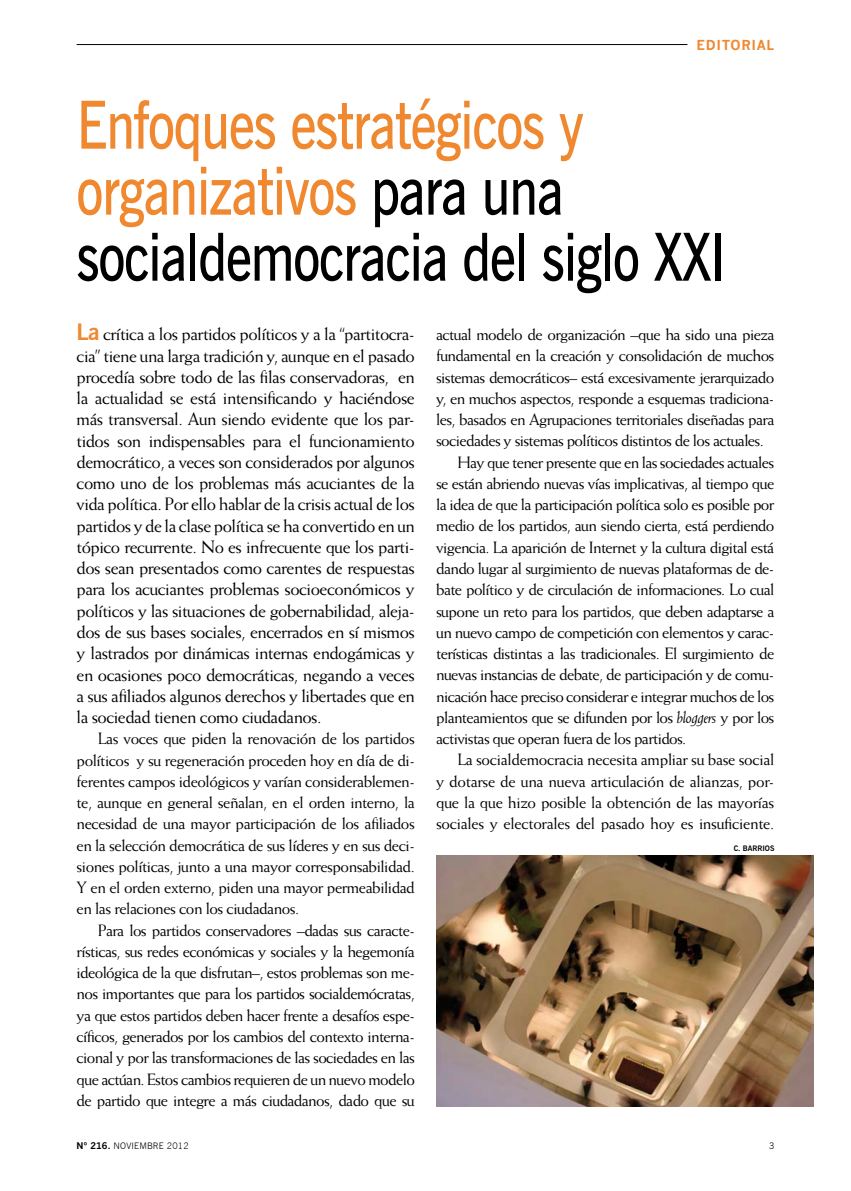
<style>
.page{position:relative;width:851px;height:1191px;background:#fff}
.page>*{position:absolute;margin:0;border:0;box-sizing:border-box;transform-origin:0 0}
.t1{font:600 66px/66px "News Gothic BT";letter-spacing:-.02em;color:#ef882f;scale:.8 1}
.t2{font:18px/21.3px "Weiss Std";letter-spacing:-.03em;color:#000;text-align:justify}
.t3{font:16.5px/21.3px "Weiss Std";letter-spacing:-.04em;color:#000;text-align:justify}
.t4{font:16.5px "Weiss Std";letter-spacing:-.02em;color:#000}
.t5{font:700 13.5px "News Gothic";letter-spacing:.05em;color:#ef882f}
.t6{font:300 9px "News Gothic BT";letter-spacing:.02em;color:#000}
.t7{font:700 7.5px "News Gothic BT";color:#000}
.s1{color:#000}
.s2{font-family:"News Gothic BT";font-weight:700;font-size:22.5px;color:#ef882f}
.s3{font-style:italic}
.s4{font-family:"News Gothic";font-weight:700}
</style>
<div class="page">
<hr style="left:77px;top:44px;width:610px;height:1px;background:#000">
<img style="left:436px;top:855px;width:377px;height:252px">
<p class="t5" style="left:696px;top:37px;width:79px">EDITORIAL</p>
<h1 class="t1" style="left:77px;top:92px;width:813px">Enfoques estratégicos y organizativos <span class="s1">para una socialdemocracia del siglo xxi</span></h1>
<p class="t2" style="left:77px;top:323px;width:340px"><span class="s2">LA</span> crítica a los partidos políticos y a la “partitocra&shy;cia” tiene una larga tradición y, aunque en el pasado procedía sobre todo de las filas conservadoras, en la actualidad se está intensificando y haciéndose más transversal. Aun siendo evidente que los par&shy;tidos son indispensables para el funcionamiento democrático, a veces son considerados por algunos como uno de los problemas más acuciantes de la vida política. Por ello hablar de la crisis actual de los partidos y de la clase política se ha convertido en un tópico recurrente. No es infrecuente que los parti&shy;dos sean presentados como carentes de respuestas para los acuciantes problemas socioeconómicos y políticos y las situaciones de gobernabilidad, aleja&shy;dos de sus bases sociales, encerrados en sí mismos y lastrados por dinámicas internas endogámicas y en ocasiones poco democráticas, negando a veces a sus afiliados algunos derechos y libertades que en la sociedad tienen como ciudadanos.</p>
<p class="t3" style="left:77px;top:728px;width:340px;text-indent:21px">Las voces que piden la renovación de los partidos políticos y su regeneración proceden hoy en día de di&shy;ferentes campos ideológicos y varían considerablemen&shy;te, aunque en general señalan, en el orden interno, la necesidad de una mayor participación de los afiliados en la selección democrática de sus líderes y en sus deci&shy;siones políticas, junto a una mayor corresponsabilidad.<br>Y en el orden externo, piden una mayor permeabilidad en las relaciones con los ciudadanos.</p>
<p class="t3" style="left:77px;top:919px;width:340px;text-indent:21px">Para los partidos conservadores –dadas sus caracte&shy;rísticas, sus redes económicas y sociales y la hegemonía ideológica de la que disfrutan–, estos problemas son me&shy;nos importantes que para los partidos socialdemócratas, ya que estos partidos deben hacer frente a desafíos espe&shy;cíficos, generados por los cambios del contexto interna&shy;cional y por las transformaciones de las sociedades en las que actúan. Estos cambios requieren de un nuevo modelo de partido que integre a más ciudadanos, dado que su</p>
<p class="t3" style="left:436px;top:324px;width:339px">actual modelo de organización –que ha sido una pieza</p>
<p class="t3" style="left:436px;top:345px;width:340px">fundamental en la creación y consolidación de muchos</p>
<p class="t3" style="left:436px;top:366px;width:340px">sistemas democráticos– está excesivamente jerarquizado</p>
<p class="t3" style="left:436px;top:387px;width:340px">y, en muchos aspectos, responde a esquemas tradiciona-</p>
<p class="t3" style="left:436px;top:409px;width:340px">les, basados en Agrupaciones territoriales diseñadas para</p>
<p class="t3" style="left:436px;top:430px;width:329px">sociedades y sistemas políticos distintos de los actuales.</p>
<p class="t3" style="left:457px;top:451px;width:318px">Hay que tener presente que en las sociedades actuales</p>
<p class="t3" style="left:436px;top:472px;width:340px">se están abriendo nuevas vías implicativas, al tiempo que</p>
<p class="t3" style="left:436px;top:494px;width:339px">la idea de que la participación política solo es posible por</p>
<p class="t3" style="left:436px;top:515px;width:340px">medio de los partidos, aun siendo cierta, está perdiendo</p>
<p class="t3" style="left:436px;top:536px;width:339px">vigencia. La aparición de Internet y la cultura digital está</p>
<p class="t3" style="left:436px;top:557px;width:340px">dando lugar al surgimiento de nuevas plataformas de de-</p>
<p class="t3" style="left:436px;top:579px;width:340px">bate político y de circulación de informaciones. Lo cual</p>
<p class="t3" style="left:436px;top:600px;width:340px">supone un reto para los partidos, que deben adaptarse a</p>
<p class="t3" style="left:436px;top:621px;width:339px">un nuevo campo de competición con elementos y carac-</p>
<p class="t3" style="left:436px;top:642px;width:340px">terísticas distintas a las tradicionales. El surgimiento de</p>
<p class="t3" style="left:436px;top:664px;width:340px">nuevas instancias de debate, de participación y de comu-</p>
<p class="t3" style="left:436px;top:685px;width:340px">nicación hace preciso considerar e integrar muchos de los</p>
<p class="t3" style="left:436px;top:706px;width:340px">planteamientos que se difunden por los <span class="s3">bloggers</span> y por los</p>
<p class="t3" style="left:436px;top:727px;width:252px">activistas que operan fuera de los partidos.</p>
<p class="t4" style="left:457px;top:750px;width:318px">La socialdemocracia necesita ampliar su base social</p>
<p class="t4" style="left:436px;top:771px;width:340px">y dotarse de una nueva articulación de alianzas, por-</p>
<p class="t4" style="left:436px;top:792px;width:340px">que la que hizo posible la obtención de las mayorías</p>
<p class="t4" style="left:436px;top:814px;width:340px">sociales y electorales del pasado hoy es insuficiente.</p>
<p class="t7" style="left:733px;top:843px;width:42px">C. BARRIOS</p>
<p class="t6" style="left:77px;top:1140px;width:114px"><span class="s4">Nº 216.</span> NOVIEMBRE 2012</p>
<p class="t6" style="left:769px;top:1140px;width:7px">3</p>
</div>
